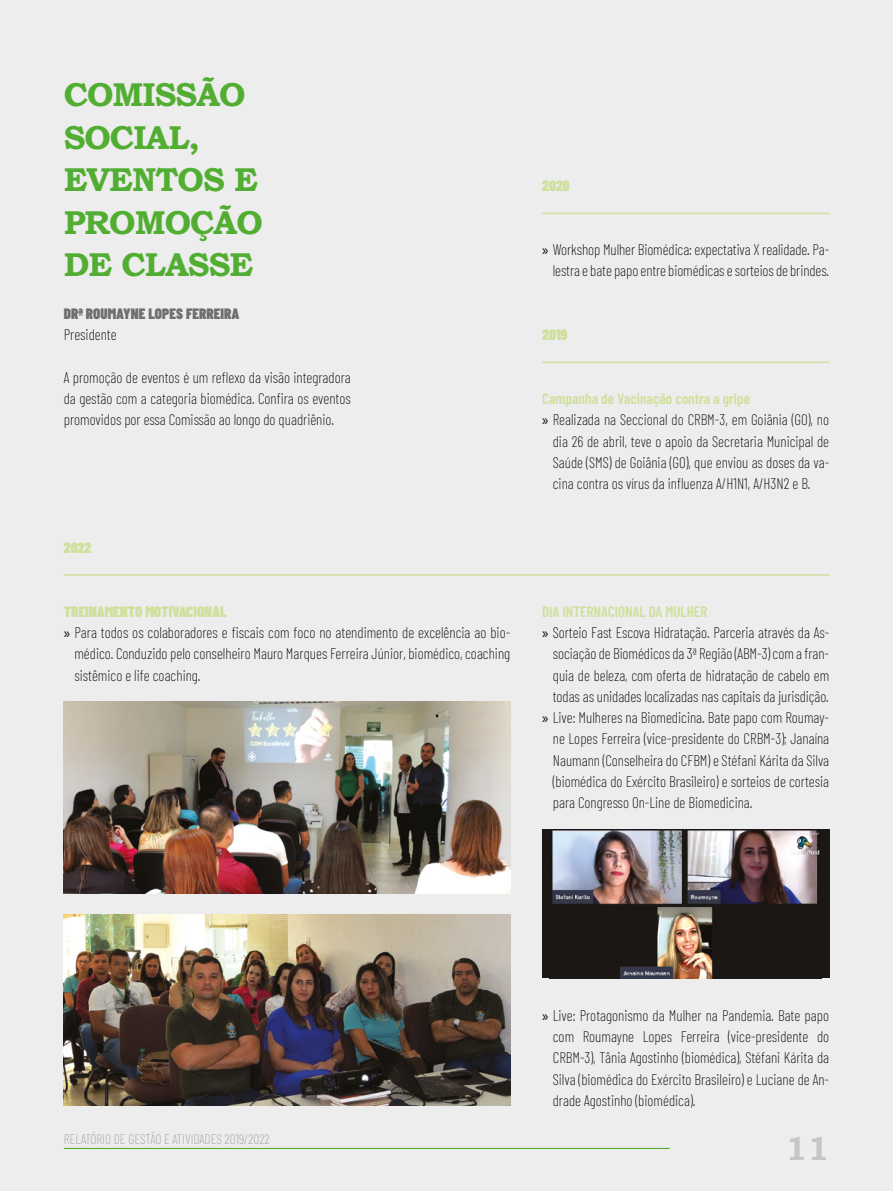
<style>
.page{position:relative;width:893px;height:1191px;background:#ededed}
.page>*{position:absolute;margin:0;border:0;box-sizing:border-box;transform-origin:0 0}
.t1{font:700 33px/42.5px "Bookman Old Style";letter-spacing:-.03em;color:#52ae32}
.t2{font:700 33px "Bookman Old Style";color:#c6c6c6}
.t3{font:200 15px/21.3px "Barlow Condensed";color:#000;text-align:justify}
.t4{font:600 15px "Barlow Condensed";color:#cfe09b}
.t5{font:900 15px "Barlow Condensed";color:#cfe09b}
.t6{font:900 15px "Barlow Condensed";color:#706f6f}
.t7{font:200 13.5px "Barlow Condensed";color:#9d9d9c}
.s1{font-family:"Myriad Pro";font-weight:400}
</style>
<div class="page">
<hr style="left:64px;top:574px;width:765px;height:2px;background:#cfe09b">
<img style="left:64px;top:914px;width:446px;height:192px">
<img style="left:64px;top:702px;width:446px;height:191px">
<div style="left:542px;top:829px;width:287px;height:149px;background:#1a1715"></div>
<img style="left:552px;top:830px;width:268px;height:148px">
<hr style="left:542px;top:213px;width:287px;height:1px;background:#cfe09b">
<hr style="left:542px;top:361px;width:287px;height:2px;background:#cfe09b">
<hr style="left:64px;top:1147px;width:606px;height:2px;background:#52ae32">
<h1 class="t1" style="left:64px;top:73px;width:200px">COMISSÃO<br>SOCIAL,<br>EVENTOS E<br>PROMOÇÃO<br>DE CLASSE</h1>
<p class="t6" style="left:64px;top:303px;width:177px">DRª ROUMAYNE LOPES FERREIRA</p>
<p class="t3" style="left:64px;top:323px;width:54px">Presidente</p>
<p class="t3" style="left:64px;top:366px;width:289px">A promoção de eventos é um reflexo da visão integradora da gestão com a categoria biomédica. Confira os eventos promovidos por essa Comissão ao longo do quadriênio.</p>
<p class="t5" style="left:64px;top:537px;width:29px">2022</p>
<p class="t5" style="left:64px;top:601px;width:165px">TREINAMENTO MOTIVACIONAL</p>
<p class="t3" style="left:64px;top:621px;width:448px"><span class="s1">»</span> Para todos os colaboradores e fiscais com foco no atendimento de excelência ao bio-</p>
<p class="t3" style="left:74px;top:642px;width:437px">médico. Conduzido pelo conselheiro Mauro Marques Ferreira Júnior, biomédico, coaching</p>
<p class="t3" style="left:74px;top:663px;width:128px">sistêmico e life coaching.</p>
<p class="t5" style="left:542px;top:175px;width:29px">2020</p>
<p class="t3" style="left:542px;top:238px;width:289px;text-align:right"><span class="s1">»</span> Workshop Mulher Biomédica: expectativa X realidade. Pa&shy;lestra e bate papo entre biomédicas e sorteios de brindes.</p>
<p class="t5" style="left:542px;top:324px;width:27px">2019</p>
<p class="t4" style="left:542px;top:388px;width:209px">Campanha de Vacinação contra a gripe</p>
<p class="t3" style="left:542px;top:408px;width:289px"><span class="s1">»</span> Realizada na Seccional do CRBM-3, em Goiânia (GO), no</p>
<p class="t3" style="left:553px;top:429px;width:278px">dia 26 de abril, teve o apoio da Secretaria Municipal de</p>
<p class="t3" style="left:553px;top:451px;width:278px">Saúde (SMS) de Goiânia (GO), que enviou as doses da va-</p>
<p class="t3" style="left:553px;top:472px;width:259px">cina contra os vírus da influenza A/H1N1, A/H3N2 e B.</p>
<p class="t4" style="left:542px;top:600px;width:167px">DIA INTERNACIONAL DA MULHER</p>
<p class="t3" style="left:542px;top:621px;width:289px"><span class="s1">»</span> Sorteio Fast Escova Hidratação. Parceria através da As-</p>
<p class="t3" style="left:553px;top:642px;width:278px">sociação de Biomédicos da 3ª Região (ABM-3) com a fran-</p>
<p class="t3" style="left:553px;top:663px;width:278px">quia de beleza, com oferta de hidratação de cabelo em</p>
<p class="t3" style="left:553px;top:684px;width:278px">todas as unidades localizadas nas capitais da jurisdição.</p>
<p class="t3" style="left:542px;top:706px;width:289px"><span class="s1">»</span> Live: Mulheres na Biomedicina. Bate papo com Roumay-</p>
<p class="t3" style="left:553px;top:727px;width:278px">ne Lopes Ferreira (vice-presidente do CRBM-3); Janaína</p>
<p class="t3" style="left:553px;top:748px;width:278px">Naumann (Conselheira do CFBM) e Stéfani Kárita da Silva</p>
<p class="t3" style="left:553px;top:769px;width:278px">(biomédica do Exército Brasileiro) e sorteios de cortesia</p>
<p class="t3" style="left:553px;top:791px;width:201px">para Congresso On-Line de Biomedicina.</p>
<p class="t3" style="left:553px;top:1003px;width:278px;text-indent:-11px"><span class="s1">»</span> Live: Protagonismo da Mulher na Pandemia. Bate papo com Roumayne Lopes Ferreira (vice-presidente do CRBM-3), Tânia Agostinho (biomédica), Stéfani Kárita da Silva (biomédica do Exército Brasileiro) e Luciane de An&shy;drade Agostinho (biomédica).</p>
<p class="t7" style="left:64px;top:1129px;width:207px">RELATÓRIO DE GESTÃO E ATIVIDADES 2019/2022</p>
<h1 class="t2" style="left:786px;top:1125px;width:45px">11</h1>
</div>
